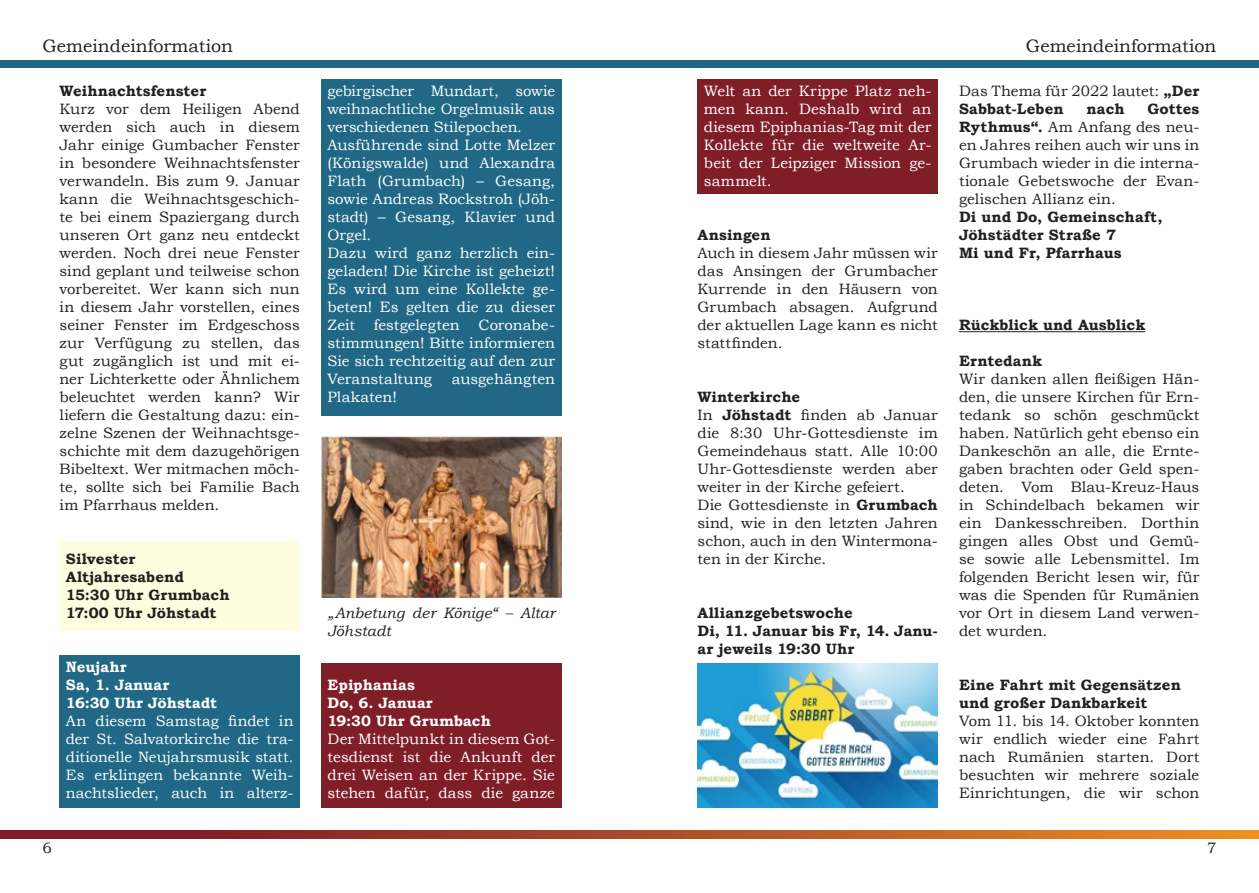
<style>
.page{position:relative;width:1259px;height:893px;background:#fff}
.page>*{position:absolute;margin:0;border:0;box-sizing:border-box;transform-origin:0 0}
.t1{font:18px "Bookman Old Style";color:#231f20}
.t2{font:15px/18px "Bookman Old Style";color:#231f20;text-align:justify}
.t3{font:15px/18px "Bookman Old Style";color:#fff;text-align:justify}
.t4{font:700 15px/18px "Bookman Old Style";letter-spacing:.01em;color:#231f20}
.t5{font:700 15px/18px "Bookman Old Style";letter-spacing:.01em;color:#fff}
.t6{font:italic 15px/18px "Bookman Old Style";color:#231f20}
.s1{font-weight:700}
</style>
<div class="page">
<div style="left:0;top:60px;width:1259px;height:7px;background:#206885"></div>
<svg style="left:0;top:830px;width:1259px;height:8px;background:#ab4c27"></svg>
<div style="left:60px;top:542px;width:240px;height:89px;background:#fffce0"></div>
<div style="left:60px;top:656px;width:240px;height:152px;background:#206885"></div>
<div style="left:321px;top:80px;width:240px;height:336px;background:#206885"></div>
<div style="left:321px;top:663px;width:240px;height:145px;background:#801e27"></div>
<div style="left:697px;top:80px;width:241px;height:114px;background:#801e27"></div>
<hr style="left:959px;top:331px;width:186px;height:1px;background:#231f20">
<img style="left:697px;top:663px;width:241px;height:145px">
<img style="left:321px;top:437px;width:240px;height:160px">
<p class="t1" style="left:43px;top:34px;width:192px">Gemeindeinformation</p>
<p class="t1" style="left:1026px;top:34px;width:192px">Gemeindeinformation</p>
<p class="t4" style="left:60px;top:82px;width:148px">Weihnachtsfenster</p>
<p class="t2" style="left:60px;top:100px;width:242px">Kurz vor dem Heiligen Abend werden sich auch in diesem Jahr einige Gumbacher Fenster in besondere Weihnachtsfenster verwandeln. Bis zum 9. Januar kann die Weihnachtsgeschich&shy;te bei einem Spaziergang durch unseren Ort ganz neu entdeckt werden. Noch drei neue Fenster sind geplant und teilweise schon vorbereitet. Wer kann sich nun in diesem Jahr vorstellen, eines seiner Fenster im Erdgeschoss zur Verfügung zu stellen, das gut zugänglich ist und mit ei&shy;ner Lichterkette oder Ähnlichem beleuchtet werden kann? Wir liefern die Gestaltung dazu: ein&shy;zelne Szenen der Weihnachtsge&shy;schichte mit dem dazugehörigen Bibeltext. Wer mitmachen möch&shy;te, sollte sich bei Familie Bach im Pfarrhaus melden.</p>
<p class="t3" style="left:327px;top:82px;width:229px;text-align:left">gebirgischer Mundart, sowie weihnachtliche Orgelmusik aus verschiedenen Stilepochen.<br>Ausführende sind Lotte Melzer (Königswalde) und Alexandra<br>Flath (Grumbach) – Gesang, sowie Andreas Rockstroh (Jöh&shy;stadt) – Gesang, Klavier und<br>Orgel.<br>Dazu wird ganz herzlich ein&shy;geladen! Die Kirche ist geheizt!<br>Es wird um eine Kollekte ge&shy;beten! Es gelten die zu dieser<br>Zeit festgelegten Coronabe&shy;stimmungen! Bitte informieren<br>Sie sich rechtzeitig auf den zur<br>Veranstaltung</p>
<p class="t3" style="left:704px;top:82px;width:229px">Welt an der Krippe Platz neh&shy;men kann. Deshalb wird an diesem Epiphanias-Tag mit der Kollekte für die weltweite Ar&shy;beit der Leipziger Mission ge&shy;sammelt.</p>
<p class="t2" style="left:959px;top:82px;width:242px">Das Thema für 2022 lautet: <span class="s1">„Der<br>Sabbat-Leben</span></p>
<p class="t4" style="left:1086px;top:100px;width:40px">nach</p>
<p class="t2" style="left:959px;top:100px;width:242px;text-indent:188px"><span class="s1">Gottes Rythmus“.</span> Am Anfang des neu&shy;en Jahres reihen auch wir uns in Grumbach wieder in die interna&shy;tionale Gebetswoche der Evan&shy;gelischen Allianz ein.</p>
<p class="t4" style="left:959px;top:208px;width:205px">Di und Do, Gemeinschaft,<br>Jöhstädter Straße 7<br>Mi und Fr, Pfarrhaus</p>
<p class="t4" style="left:697px;top:226px;width:75px">Ansingen</p>
<p class="t2" style="left:697px;top:244px;width:242px">Auch in diesem Jahr müssen wir das Ansingen der Grumbacher Kurrende in den Häusern von Grumbach absagen. Aufgrund der aktuellen Lage kann es nicht stattfinden.</p>
<p class="t4" style="left:959px;top:316px;width:188px">Rückblick und Ausblick</p>
<p class="t4" style="left:959px;top:352px;width:85px">Erntedank</p>
<p class="t2" style="left:959px;top:370px;width:242px">Wir danken allen fleißigen Hän&shy;den, die unsere Kirchen für Ern&shy;tedank so schön geschmückt haben. Natürlich geht ebenso ein Dankeschön an alle, die Ernte&shy;gaben brachten oder Geld spen&shy;deten. Vom Blau-Kreuz-Haus in Schindelbach bekamen wir ein Dankesschreiben. Dorthin gingen alles Obst und Gemü&shy;se sowie alle Lebensmittel. Im folgenden Bericht lesen wir, für was die Spenden für Rumänien vor Ort in diesem Land verwen&shy;det wurden.</p>
<p class="t3" style="left:452px;top:370px;width:105px">ausgehängten</p>
<p class="t2" style="left:697px;top:388px;width:242px;text-align:left"><span class="s1">Winterkirche<br></span>In <span class="s1">Jöhstadt</span> finden ab Januar die 8:30 Uhr-Gottesdienste im<br>Gemeindehaus statt. Alle 10:00<br>Uhr-Gottesdienste werden aber weiter in der Kirche gefeiert.<br>Die Gottesdienste in <span class="s1">Grumbach </span>sind, wie in den letzten Jahren schon, auch in den Wintermona&shy;ten in der Kirche.</p>
<p class="t3" style="left:327px;top:388px;width:71px">Plakaten!</p>
<p class="t4" style="left:66px;top:550px;width:165px">Silvester<br>Altjahresabend<br>15:30 Uhr Grumbach<br>17:00 Uhr Jöhstadt</p>
<p class="t4" style="left:697px;top:604px;width:242px">Allianzgebetswoche<br>Di, 11. Januar bis Fr, 14. Janu&shy;ar jeweils 19:30 Uhr</p>
<p class="t6" style="left:327px;top:603px;width:229px">„Anbetung der Könige“ – Altar<br>Jöhstadt</p>
<p class="t5" style="left:66px;top:658px;width:153px">Neujahr<br>Sa, 1. Januar<br>16:30 Uhr Jöhstadt</p>
<p class="t3" style="left:66px;top:712px;width:229px">An diesem Samstag findet in der St. Salvatorkirche die tra&shy;ditionelle Neujahrsmusik statt.<br>Es erklingen bekannte Weih&shy;nachtslieder, auch in alterz-</p>
<p class="t5" style="left:327px;top:676px;width:165px">Epiphanias<br>Do, 6. Januar<br>19:30 Uhr Grumbach</p>
<p class="t3" style="left:327px;top:730px;width:229px">Der Mittelpunkt in diesem Got&shy;tesdienst ist die Ankunft der drei Weisen an der Krippe. Sie stehen dafür, dass die ganze</p>
<p class="t4" style="left:959px;top:676px;width:223px">Eine Fahrt mit Gegensätzen und großer Dankbarkeit</p>
<p class="t2" style="left:959px;top:712px;width:242px">Vom 11. bis 14. Oktober konnten wir endlich wieder eine Fahrt nach Rumänien starten. Dort besuchten wir mehrere soziale Einrichtungen, die wir schon</p>
<p class="t2" style="left:43px;top:839px;width:11px">6</p>
<p class="t2" style="left:1207px;top:839px;width:11px">7</p>
</div>
